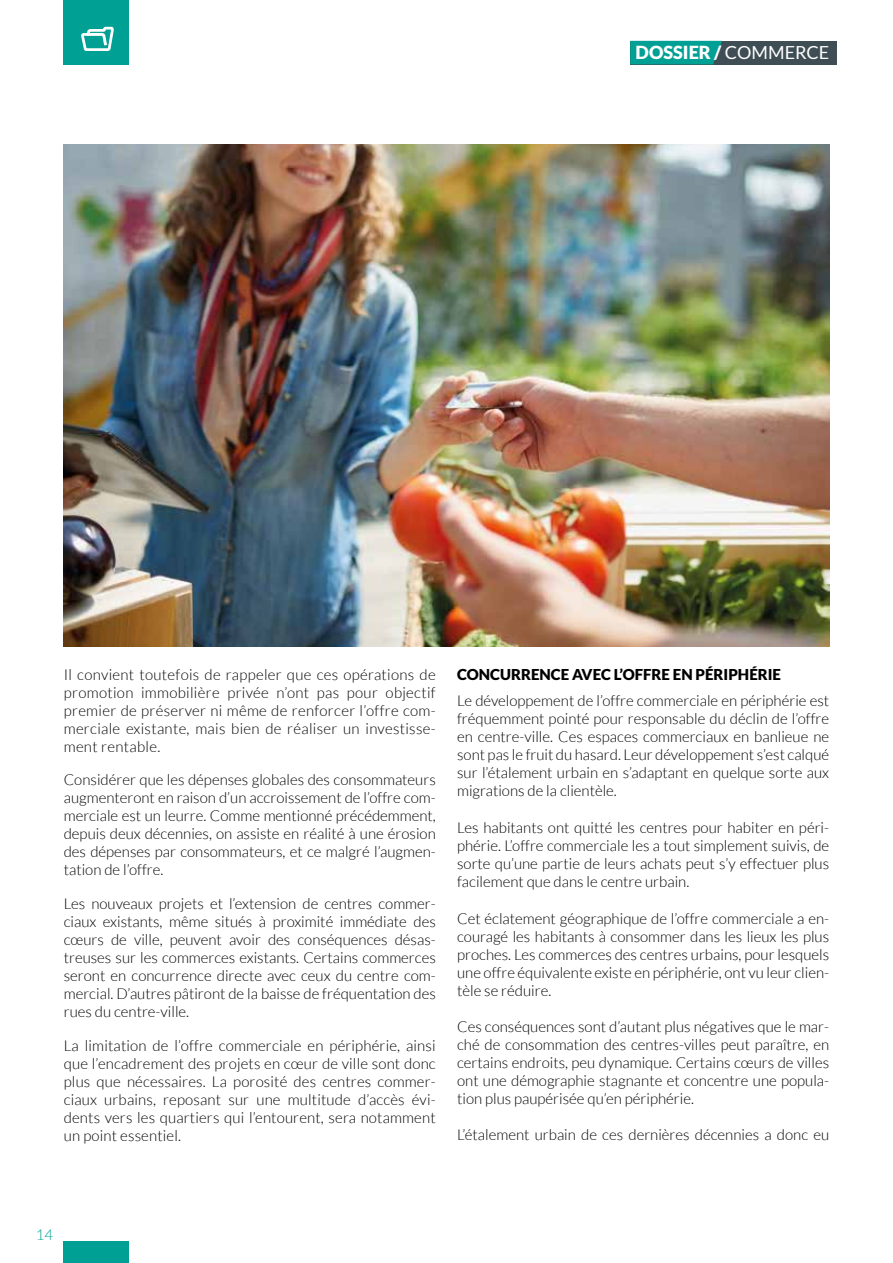
<style>
.page{position:relative;width:893px;height:1263px;background:#fff}
.page>*{position:absolute;margin:0;border:0;box-sizing:border-box;transform-origin:0 0}
.t1{font:900 18px "Lato";color:#fff}
.t2{font:300 15px/18px "Lato";color:#000;text-align:justify}
.t3{font:900 15px "Lato";color:#000}
.t4{font:300 15px "Lato";color:#00a194}
.s1{font-weight:400}
</style>
<div class="page">
<div style="left:64px;top:1241px;width:65px;height:22px;background:#00a194"></div>
<img style="left:64px;top:145px;width:765px;height:501px">
<div style="left:64px;top:0;width:65px;height:64px;background:#00a194"></div>
<div style="left:630px;top:41px;width:207px;height:23px;background:#3f4e55"></div>
<div style="left:630px;top:41px;width:92px;height:23px;background:#00a194"></div>
<svg style="left:81px;top:26px;width:33px;height:25px"></svg>
<p class="t1" style="left:636px;top:42px;width:195px">DOSSIER / <span class="s1">COMMERCE</span></p>
<p class="t2" style="left:64px;top:665px;width:374px">Il convient toutefois de rappeler que ces opérations de promotion immobilière privée n’ont pas pour objectif premier de préserver ni même de renforcer l’offre com&shy;merciale existante, mais bien de réaliser un investisse&shy;ment rentable.</p>
<p class="t2" style="left:64px;top:771px;width:374px">Considérer que les dépenses globales des consommateurs augmenteront en raison d’un accroissement de l’offre com&shy;merciale est un leurre. Comme mentionné précédemment, depuis deux décennies, on assiste en réalité à une érosion des dépenses par consommateurs, et ce malgré l’augmen&shy;tation de l’offre.</p>
<p class="t2" style="left:64px;top:895px;width:374px">Les nouveaux projets et l’extension de centres commer&shy;ciaux existants, même situés à proximité immédiate des cœurs de ville, peuvent avoir des conséquences désas&shy;treuses sur les commerces existants. Certains commerces seront en concurrence directe avec ceux du centre com&shy;mercial. D’autres pâtiront de la baisse de fréquentation des rues du centre-ville.</p>
<p class="t2" style="left:64px;top:1037px;width:374px">La limitation de l’offre commerciale en périphérie, ainsi que l’encadrement des projets en cœur de ville sont donc plus que nécessaires. La porosité des centres commer&shy;ciaux urbains, reposant sur une multitude d’accès évi&shy;dents vers les quartiers qui l’entourent, sera notamment un point essentiel.</p>
<p class="t3" style="left:457px;top:665px;width:325px">CONCURRENCE AVEC L’OFFRE EN PÉRIPHÉRIE</p>
<p class="t2" style="left:457px;top:692px;width:374px">Le développement de l’offre commerciale en périphérie est fréquemment pointé pour responsable du déclin de l’offre en centre-ville. Ces espaces commerciaux en banlieue ne sont pas le fruit du hasard. Leur développement s’est calqué sur l’étalement urbain en s’adaptant en quelque sorte aux migrations de la clientèle.</p>
<p class="t2" style="left:457px;top:819px;width:374px">Les habitants ont quitté les centres pour habiter en péri&shy;phérie. L’offre commerciale les a tout simplement suivis, de sorte qu’une partie de leurs achats peut s’y effectuer plus facilement que dans le centre urbain.</p>
<p class="t2" style="left:457px;top:909px;width:374px">Cet éclatement géographique de l’offre commerciale a en&shy;couragé les habitants à consommer dans les lieux les plus proches. Les commerces des centres urbains, pour lesquels une offre équivalente existe en périphérie, ont vu leur clien&shy;tèle se réduire.</p>
<p class="t2" style="left:457px;top:1018px;width:374px">Ces conséquences sont d’autant plus négatives que le mar&shy;ché de consommation des centres-villes peut paraître, en certains endroits, peu dynamique. Certains cœurs de villes ont une démographie stagnante et concentre une popula&shy;tion plus paupérisée qu’en périphérie.</p>
<p class="t2" style="left:457px;top:1126px;width:374px">L’étalement urbain de ces dernières décennies a donc eu</p>
<p class="t4" style="left:36px;top:1227px;width:19px">14</p>
</div>
